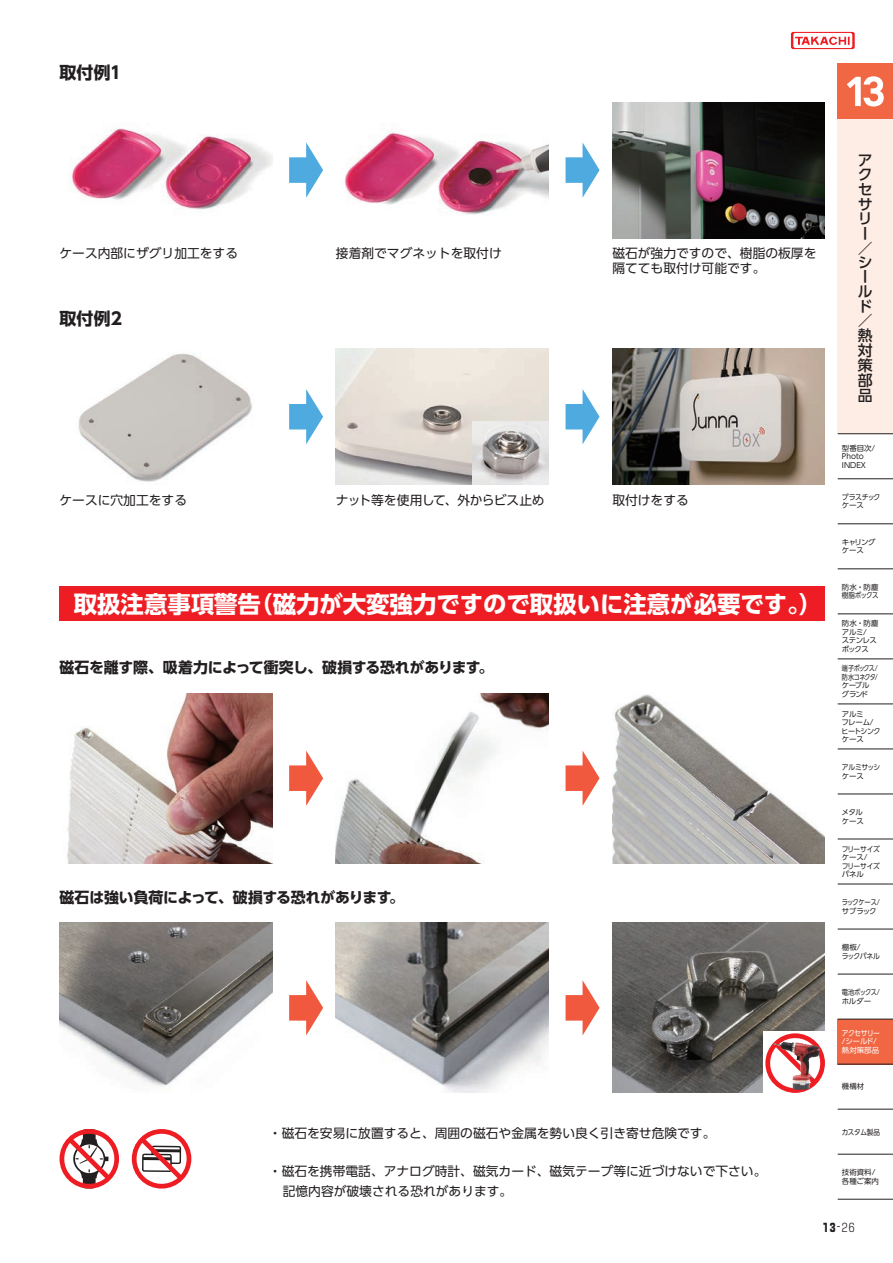
<style>
.page{position:relative;width:893px;height:1263px;background:#fff}
.page>*{position:absolute;margin:0;border:0;box-sizing:border-box;transform-origin:0 0}
.t1{font:700 23.4px "UD Shin Go Pr 6 N";color:#fff}
.t2{font:700 16.95px "UD Shin Go Pr 6 N";color:#231f20}
.t3{font:700 14.85px "UD Shin Go Pr 6 N";letter-spacing:-.015em;color:#231f20}
.t4{font:500 14.85px/14.7px "UD Shin Go Pr 6 N";color:#231f20}
.t5{font:12.75px/14.9px "UD Shin Go Pr 6 N";color:#231f20}
.t6{font:12.75px "UD Shin Go Pr 6 N";letter-spacing:-.035em;color:#231f20}
.t7{font:300 11.7px "Shin Go Pr 6 N";color:#231f20}
.t8{font:7.5px/8.6px "UD Shin Go Pr 6 N";letter-spacing:-.03em;color:#231f20}
.t9{font:7.5px/8.6px "UD Shin Go Pr 6 N";color:#231f20}
.t10{font:7.5px/8.6px "UD Shin Go Pr 6 N";letter-spacing:-.095em;color:#231f20;scale:.82 1}
.t11{font:7.5px/8.6px "UD Shin Go Pr 6 N";letter-spacing:-.03em;color:#231f20;scale:.9 1}
.t12{font:7.5px/8.6px "UD Shin Go Pr 6 N";letter-spacing:-.06em;color:#231f20}
.t13{font:7.5px/8.6px "UD Shin Go Pr 6 N";letter-spacing:-.05em;color:#231f20}
.t14{font:7.5px/8.6px "UD Shin Go Pr 6 N";letter-spacing:-.03em;color:#fff;scale:.91 1}
.t15{font:7.5px/8.6px "UD Shin Go Pr 6 N";letter-spacing:-.07em;color:#231f20;scale:.85 1}
.t16{font:7.5px/8.6px "UD Shin Go Pr 6 N";letter-spacing:-.03em;color:#231f20;scale:.84 1}
.t17{font:7.5px/8.6px "UD Shin Go Pr 6 N";letter-spacing:-.03em;color:#231f20;scale:.93 1}
.t18{font:7.5px/8.6px "UD Shin Go Pr 6 N";letter-spacing:-.03em;color:#231f20;scale:.92 1}
.t19{font:7.5px/8.6px "UD Shin Go Pr 6 N";letter-spacing:-.08em;color:#231f20}
.t20{font:7.5px "UD Shin Go Pr 6 N";letter-spacing:-.03em;color:#231f20;scale:.89 1}
.s1{font-weight:800}
</style>
<div class="page">
<svg style="left:791px;top:32px;width:64px;height:17px"></svg>
<div style="left:838px;top:64px;width:55px;height:55px;background:#f26743"></div>
<div style="left:838px;top:119px;width:55px;height:315px;background:#fdede4"></div>
<div style="left:838px;top:1019px;width:55px;height:45px;background:#f26743"></div>
<hr style="left:838px;top:433px;width:55px;height:1px;background:#231f20">
<hr style="left:838px;top:478px;width:55px;height:1px;background:#231f20">
<hr style="left:838px;top:523px;width:55px;height:1px;background:#231f20">
<hr style="left:838px;top:568px;width:55px;height:1px;background:#231f20">
<hr style="left:838px;top:613px;width:55px;height:1px;background:#231f20">
<hr style="left:838px;top:658px;width:55px;height:1px;background:#231f20">
<hr style="left:838px;top:704px;width:55px;height:1px;background:#231f20">
<hr style="left:838px;top:749px;width:55px;height:1px;background:#231f20">
<hr style="left:838px;top:794px;width:55px;height:1px;background:#231f20">
<hr style="left:838px;top:839px;width:55px;height:1px;background:#231f20">
<hr style="left:838px;top:884px;width:55px;height:1px;background:#231f20">
<hr style="left:838px;top:929px;width:55px;height:1px;background:#231f20">
<hr style="left:838px;top:974px;width:55px;height:1px;background:#231f20">
<hr style="left:838px;top:1019px;width:55px;height:1px;background:#231f20">
<hr style="left:838px;top:1064px;width:55px;height:1px;background:#231f20">
<hr style="left:838px;top:1109px;width:55px;height:1px;background:#231f20">
<hr style="left:838px;top:1154px;width:55px;height:1px;background:#231f20">
<hr style="left:838px;top:1199px;width:55px;height:1px;background:#231f20">
<svg style="left:847px;top:76px;width:37px;height:31px"></svg>
<div style="left:60px;top:587px;width:765px;height:34px;background:#ee1d23"></div>
<img style="left:70px;top:128px;width:202px;height:82px">
<svg style="left:289px;top:142px;width:34px;height:56px"></svg>
<img style="left:344px;top:130px;width:205px;height:85px">
<svg style="left:566px;top:142px;width:34px;height:56px"></svg>
<img style="left:612px;top:102px;width:213px;height:136px">
<img style="left:78px;top:353px;width:174px;height:129px">
<svg style="left:289px;top:389px;width:34px;height:55px"></svg>
<img style="left:336px;top:349px;width:213px;height:136px">
<svg style="left:566px;top:389px;width:34px;height:55px"></svg>
<img style="left:612px;top:349px;width:213px;height:136px">
<img style="left:67px;top:693px;width:205px;height:170px">
<svg style="left:289px;top:750px;width:34px;height:56px"></svg>
<img style="left:336px;top:693px;width:213px;height:170px">
<svg style="left:566px;top:750px;width:34px;height:56px"></svg>
<img style="left:612px;top:694px;width:213px;height:169px">
<img style="left:60px;top:923px;width:212px;height:164px">
<svg style="left:289px;top:980px;width:34px;height:55px"></svg>
<img style="left:336px;top:923px;width:213px;height:170px">
<svg style="left:566px;top:980px;width:34px;height:55px"></svg>
<img style="left:612px;top:923px;width:213px;height:170px">
<svg style="left:60px;top:1129px;width:59px;height:59px"></svg>
<svg style="left:132px;top:1129px;width:59px;height:59px"></svg>
<div style="left:763px;top:1031px;width:62px;height:62px;background:#fff"></div>
<svg style="left:765px;top:1033px;width:60px;height:60px"></svg>
<img style="left:773px;top:1042px;width:28px;height:48px">
<img style="left:472px;top:421px;width:77px;height:64px">
<h2 class="t2" style="left:60px;top:58px;width:63px">取付例1</h2>
<p class="t5" style="left:60px;top:245px;width:180px">ケース内部にザグリ加工をする</p>
<p class="t5" style="left:612px;top:245px;width:206px">磁石が強力ですので、樹脂の板厚を隔てても取付け可能です。</p>
<p class="t5" style="left:336px;top:245px;width:167px">接着剤でマグネットを取付け</p>
<h2 class="t2" style="left:60px;top:305px;width:64px">取付例2</h2>
<p class="t5" style="left:60px;top:492px;width:129px">ケースに穴加工をする</p>
<p class="t6" style="left:336px;top:489px;width:210px">ナット等を使用して、外からビス止め</p>
<p class="t5" style="left:612px;top:492px;width:78px">取付けをする</p>
<h1 class="t1" style="left:74px;top:585px;width:750px">取扱注意事項警告（磁力が大変強力ですので取扱いに注意が必要です。）</h1>
<p class="t3" style="left:60px;top:655px;width:435px">磁石を離す際、吸着力によって衝突し、破損する恐れがあります。</p>
<p class="t3" style="left:60px;top:885px;width:346px">磁石は強い負荷によって、破損する恐れがあります。</p>
<p class="t5" style="left:269px;top:1125px;width:448px">・磁石を安易に放置すると、周囲の磁石や金属を勢い良く引き寄せ危険です。</p>
<p class="t5" style="left:283px;top:1161px;width:485px;line-height:19.2px;text-indent:-14px">・磁石を携帯電話、アナログ時計、磁気カード、磁気テープ等に近づけないで下さい。記憶内容が破壊される恐れがあります。</p>
<p class="t4" style="left:858px;top:152px;width:16px">アクセサリー／シールド／熱対策部品</p>
<p class="t9" style="left:842px;top:443px;width:35px">型番目次/<br>Photo<br>INDEX</p>
<p class="t17" style="left:842px;top:492px;width:43px">プラスチックケース</p>
<p class="t19" style="left:842px;top:537px;width:35px">キャリングケース</p>
<p class="t8" style="left:842px;top:583px;width:38px">防水・防塵樹脂ボックス</p>
<p class="t12" style="left:842px;top:619px;width:38px">防水・防塵アルミ/<br>ステンレスボックス</p>
<p class="t10" style="left:842px;top:664px;width:46px">端子ボックス/防水コネクタ/ケーブルグランド</p>
<p class="t13" style="left:842px;top:709px;width:40px">アルミ<br>フレーム/ヒートシンクケース</p>
<p class="t18" style="left:842px;top:763px;width:43px">アルミサッシケース</p>
<p class="t8" style="left:841px;top:808px;width:24px">メタルケース</p>
<p class="t11" style="left:842px;top:844px;width:44px">フリーサイズケース/<br>フリーサイズパネル</p>
<p class="t15" style="left:842px;top:898px;width:47px">ラックケース/サブラック</p>
<p class="t8" style="left:842px;top:943px;width:40px">棚板/<br>ラックパネル</p>
<p class="t16" style="left:842px;top:988px;width:47px">電池ボックス/ホルダー</p>
<p class="t14" style="left:842px;top:1028px;width:43px">アクセサリー/シールド/熱対策部品</p>
<p class="t8" style="left:842px;top:1082px;width:24px">機構材</p>
<p class="t20" style="left:842px;top:1125px;width:45px">カスタム製品</p>
<p class="t9" style="left:842px;top:1168px;width:38px">技術資料/各種ご案内</p>
<p class="t7" style="left:823px;top:1217px;width:33px"><span class="s1">13</span>-26</p>
</div>
